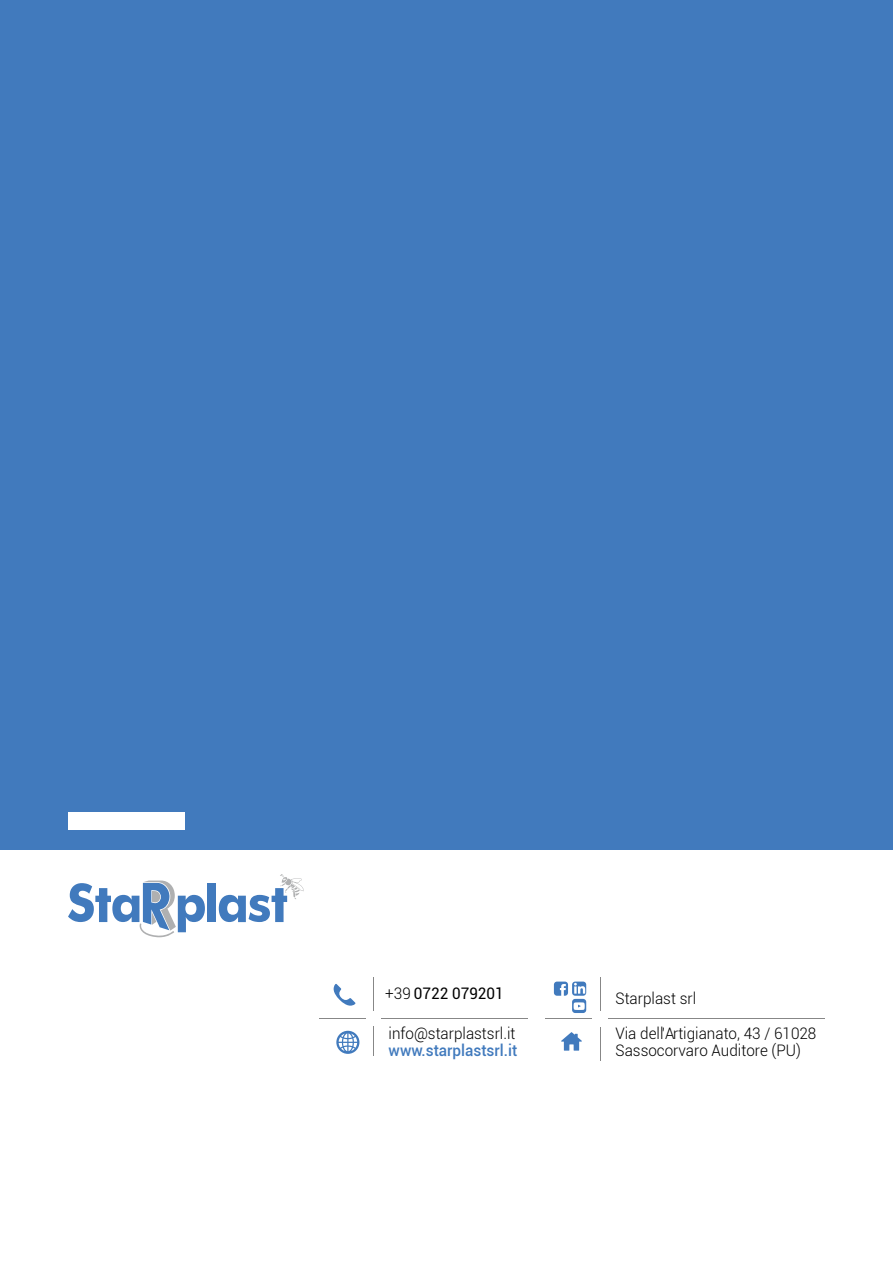
<style>
.page{position:relative;width:893px;height:1263px;background:#fff}
.page>*{position:absolute;margin:0;border:0;box-sizing:border-box;transform-origin:0 0}
.t1{font:300 15.9px/16.5px "Roboto";color:#000;scale:.96 1}
.t2{font:500 15.9px "Roboto";color:#417abd;scale:.96 1}
.t3{font:15.9px "Roboto";color:#000;scale:.96 1}
.s1{font-weight:300}
</style>
<div class="page">
<div style="left:208px;top:883px;width:8px;height:39px;background:#417abd"></div>
<svg style="left:219px;top:874px;width:85px;height:48px"></svg>
<svg style="left:68px;top:880px;width:137px;height:58px"></svg>
<div style="left:0;top:0;width:893px;height:850px;background:#417abd"></div>
<div style="left:68px;top:812px;width:117px;height:17px;background:#fff"></div>
<svg style="left:336px;top:1031px;width:23px;height:23px"></svg>
<svg style="left:333px;top:984px;width:23px;height:22px"></svg>
<hr style="left:381px;top:1018px;width:147px;height:1px;background:#878787">
<hr style="left:373px;top:1026px;width:1px;height:30px;background:#878787">
<hr style="left:373px;top:977px;width:1px;height:33px;background:#878787">
<hr style="left:319px;top:1018px;width:46px;height:1px;background:#878787">
<svg style="left:554px;top:981px;width:32px;height:32px"></svg>
<svg style="left:561px;top:1032px;width:21px;height:19px"></svg>
<hr style="left:600px;top:977px;width:1px;height:34px;background:#878787">
<hr style="left:600px;top:1027px;width:1px;height:34px;background:#878787">
<hr style="left:608px;top:1018px;width:217px;height:1px;background:#878787">
<hr style="left:546px;top:1018px;width:46px;height:1px;background:#878787">
<p class="t3" style="left:385px;top:982px;width:125px"><span class="s1">+39</span> 0722 079201</p>
<p class="t1" style="left:389px;top:1024px;width:134px">info@starplastsrl.it</p>
<p class="t2" style="left:389px;top:1039px;width:136px">www.starplastsrl.it</p>
<p class="t1" style="left:615px;top:989px;width:86px">Starplast srl</p>
<p class="t1" style="left:615px;top:1025px;width:211px">Via dell’Artigianato, 43 / 61028<br>Sassocorvaro Auditore (PU)</p>
</div>
